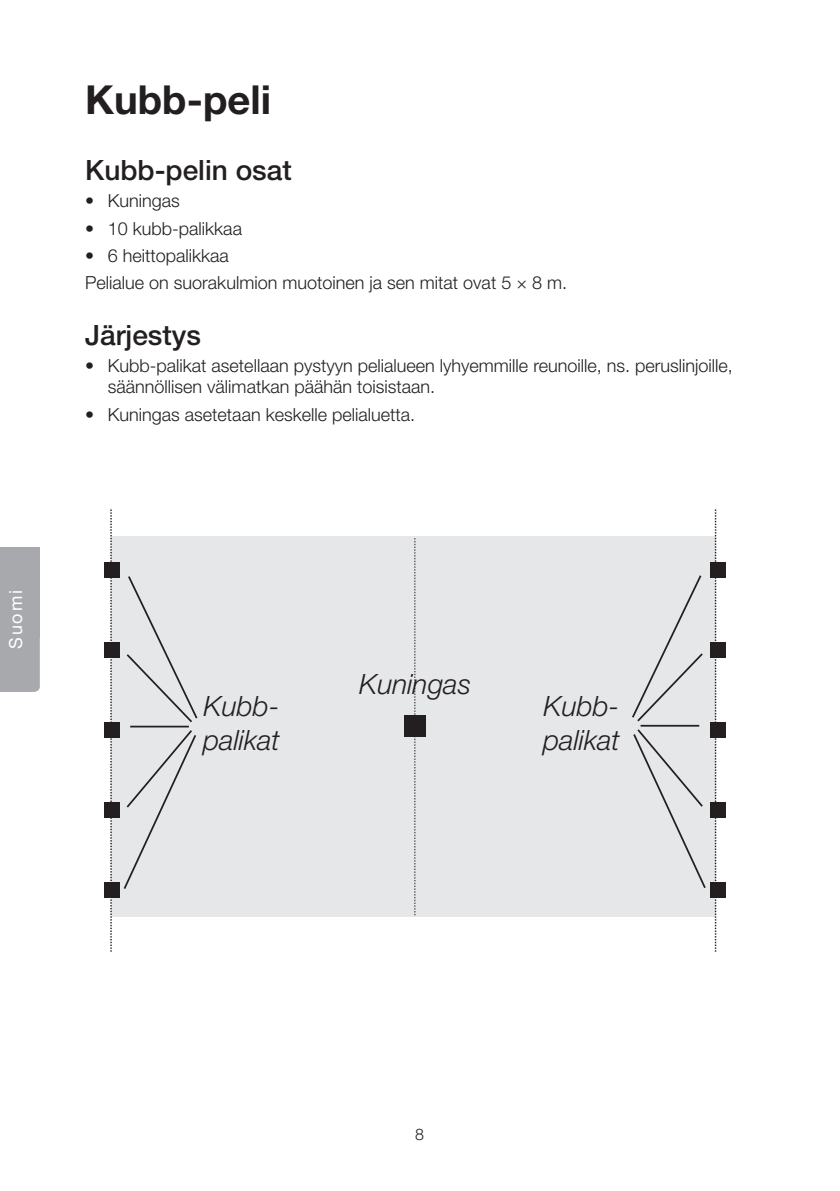
<style>
.page{position:relative;width:840px;height:1191px;background:#fff}
.page>*{position:absolute;margin:0;border:0;box-sizing:border-box;transform-origin:0 0}
.t1{font:700 40px "Helvetica Neue LT Std";color:#231f20}
.t2{font:italic 300 28px/33.6px "Helvetica Neue LT Std";color:#231f20}
.t3{font:500 28px "Helvetica Neue LT Std";color:#231f20}
.t4{font:300 18px/27.2px "Helvetica Neue LT Std";color:#231f20}
.t5{font:18px "Helvetica Neue LT Std";letter-spacing:.1em;color:#fff}
.t6{font:300 16px "Helvetica Neue LT Std";color:#231f20}
</style>
<div class="page">
<div style="left:0;top:637px;width:40px;height:55px;background:#a8a9ad"></div>
<div style="left:0;top:546px;width:40px;height:91px;background:#a8a9ad"></div>
<div style="left:111px;top:536px;width:604px;height:380px;background:#e6e7e9"></div>
<div style="left:104px;top:882px;width:15px;height:16px;background:#231f20"></div>
<div style="left:104px;top:802px;width:15px;height:16px;background:#231f20"></div>
<div style="left:104px;top:722px;width:15px;height:16px;background:#231f20"></div>
<div style="left:104px;top:642px;width:15px;height:16px;background:#231f20"></div>
<div style="left:104px;top:562px;width:15px;height:16px;background:#231f20"></div>
<div style="left:709px;top:882px;width:16px;height:16px;background:#231f20"></div>
<div style="left:709px;top:802px;width:16px;height:16px;background:#231f20"></div>
<div style="left:709px;top:722px;width:16px;height:16px;background:#231f20"></div>
<div style="left:709px;top:642px;width:16px;height:16px;background:#231f20"></div>
<div style="left:709px;top:562px;width:16px;height:16px;background:#231f20"></div>
<div style="left:404px;top:715px;width:21px;height:21px;background:#231f20"></div>
<svg style="left:110px;top:508px;width:2px;height:444px"></svg>
<svg style="left:714px;top:509px;width:1px;height:443px"></svg>
<svg style="left:414px;top:538px;width:1px;height:377px"></svg>
<svg style="left:123px;top:576px;width:75px;height:313px"></svg>
<svg style="left:632px;top:575px;width:74px;height:313px"></svg>
<hr style="left:130px;top:725px;width:59px;height:2px;background:#231f20">
<hr style="left:640px;top:725px;width:58px;height:1px;background:#231f20">
<h1 class="t1" style="left:85px;top:75px;width:187px">Kubb-peli</h1>
<h2 class="t3" style="left:85px;top:153px;width:208px">Kubb-pelin osat</h2>
<p class="t4" style="left:85px;top:187px;width:96px">• Kuningas</p>
<p class="t4" style="left:85px;top:214px;width:158px">• 10 kubb-palikkaa</p>
<p class="t4" style="left:85px;top:242px;width:483px">• 6 heittopalikkaa<br>Pelialue on suorakulmion muotoinen ja sen mitat ovat 5 × 8 m.</p>
<h2 class="t3" style="left:85px;top:318px;width:117px">Järjestys</h2>
<p class="t4" style="left:108px;top:354px;width:626px;line-height:21.6px;text-indent:-23px">• Kubb-palikat asetellaan pystyyn pelialueen lyhyemmille reunoille, ns. peruslinjoille, säännöllisen välimatkan päähän toisistaan.</p>
<p class="t4" style="left:85px;top:400px;width:331px">• Kuningas asetetaan keskelle pelialuetta.</p>
<p class="t5" style="left:5px;top:649px;width:60px;rotate:-90deg">Suomi</p>
<h2 class="t2" style="left:359px;top:666px;width:114px">Kuningas</h2>
<h2 class="t2" style="left:203px;top:689px;width:78px">Kubb&shy;palikat</h2>
<h2 class="t2" style="left:542px;top:689px;width:78px">Kubb&shy;palikat</h2>
<p class="t6" style="left:415px;top:1124px;width:10px">8</p>
</div>
